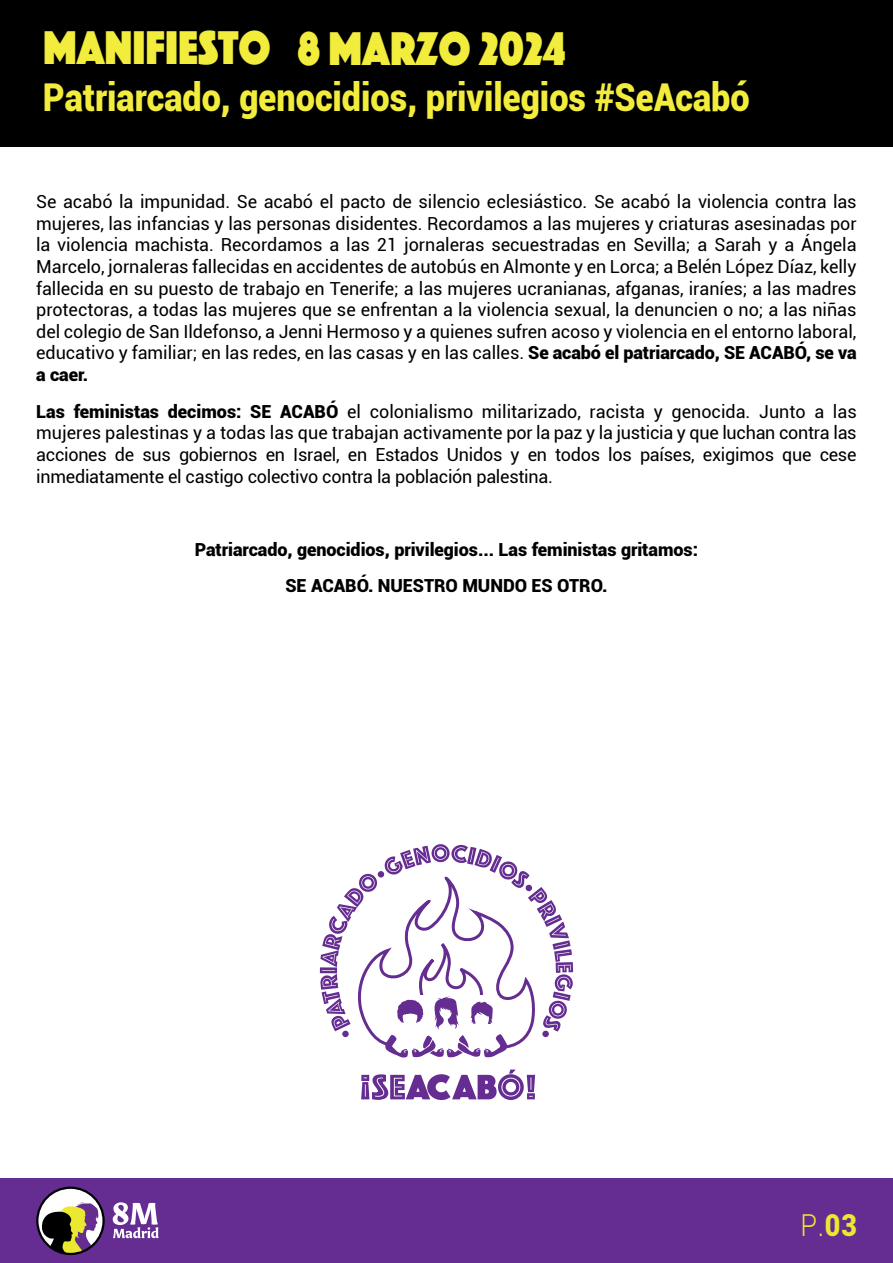
<style>
.page{position:relative;width:893px;height:1263px;background:#fff}
.page>*{position:absolute;margin:0;border:0;box-sizing:border-box;transform-origin:0 0}
.t1{font:48.75px "Phosphate Solid";color:#f2ec3c;scale:.89 1}
.t2{font:900 38.4px "Roboto";color:#f2ec3c;scale:.89 1}
.t3{font:300 30.3px "Roboto";color:#eae831;scale:.89 1}
.t4{font:18px/21.6px "Roboto";letter-spacing:-.015em;color:#000001;text-align:justify}
.t5{font:900 18px/36.6px "Roboto";letter-spacing:-.005em;color:#000001;text-align:center}
.s1{font-weight:900}
</style>
<div class="page">
<div style="left:0;top:0;width:893px;height:146px;background:#000001"></div>
<div style="left:0;top:1178px;width:893px;height:85px;background:#652d91"></div>
<svg style="left:36px;top:1186px;width:69px;height:69px"></svg>
<svg style="left:113px;top:1202px;width:46px;height:36px"></svg>
<svg style="left:361px;top:1069px;width:174px;height:31px"></svg>
<svg style="left:320px;top:844px;width:253px;height:213px"></svg>
<div style="left:342px;top:1031px;width:7px;height:6px;background:#652d91;border-radius:50%"></div>
<div style="left:542px;top:1031px;width:7px;height:6px;background:#652d91;border-radius:50%"></div>
<h1 class="t1" style="left:43px;top:24px;width:588px">MANIFIESTO 8 MARZO 2024</h1>
<h2 class="t2" style="left:43px;top:70px;width:796px">Patriarcado, genocidios, privilegios #SeAcabó</h2>
<p class="t4" style="left:36px;top:190px;width:822px">Se acabó la impunidad. Se acabó el pacto de silencio eclesiástico. Se acabó la violencia contra las mujeres, las infancias y las personas disidentes. Recordamos a las mujeres y criaturas asesinadas por la violencia machista. Recordamos a las 21 jornaleras secuestradas en Sevilla; a Sarah y a Ángela Marcelo, jornaleras fallecidas en accidentes de autobús en Almonte y en Lorca; a Belén López Díaz, kelly fallecida en su puesto de trabajo en Tenerife; a las mujeres ucranianas, afganas, iraníes; a las madres protectoras, a todas las mujeres que se enfrentan a la violencia sexual, la denuncien o no; a las niñas del colegio de San Ildefonso, a Jenni Hermoso y a quienes sufren acoso y violencia en el entorno laboral, educativo y familiar; en las redes, en las casas y en las calles. <span class="s1">Se acabó el patriarcado, SE ACABÓ, se va a caer.</span></p>
<p class="t4" style="left:36px;top:400px;width:822px"><span class="s1">Las feministas decimos: SE ACABÓ</span> el colonialismo militarizado, racista y genocida. Junto a las mujeres palestinas y a todas las que trabajan activamente por la paz y la justicia y que luchan contra las acciones de sus gobiernos en Israel, en Estados Unidos y en todos los países, exigimos que cese inmediatamente el castigo colectivo contra la población palestina.</p>
<p class="t5" style="left:195px;top:530px;width:505px">Patriarcado, genocidios, privilegios... Las feministas gritamos:<br>SE ACABÓ. NUESTRO MUNDO ES OTRO.</p>
<h3 class="t3" style="left:800px;top:1204px;width:65px">P.<span class="s1">03</span></h3>
</div>
